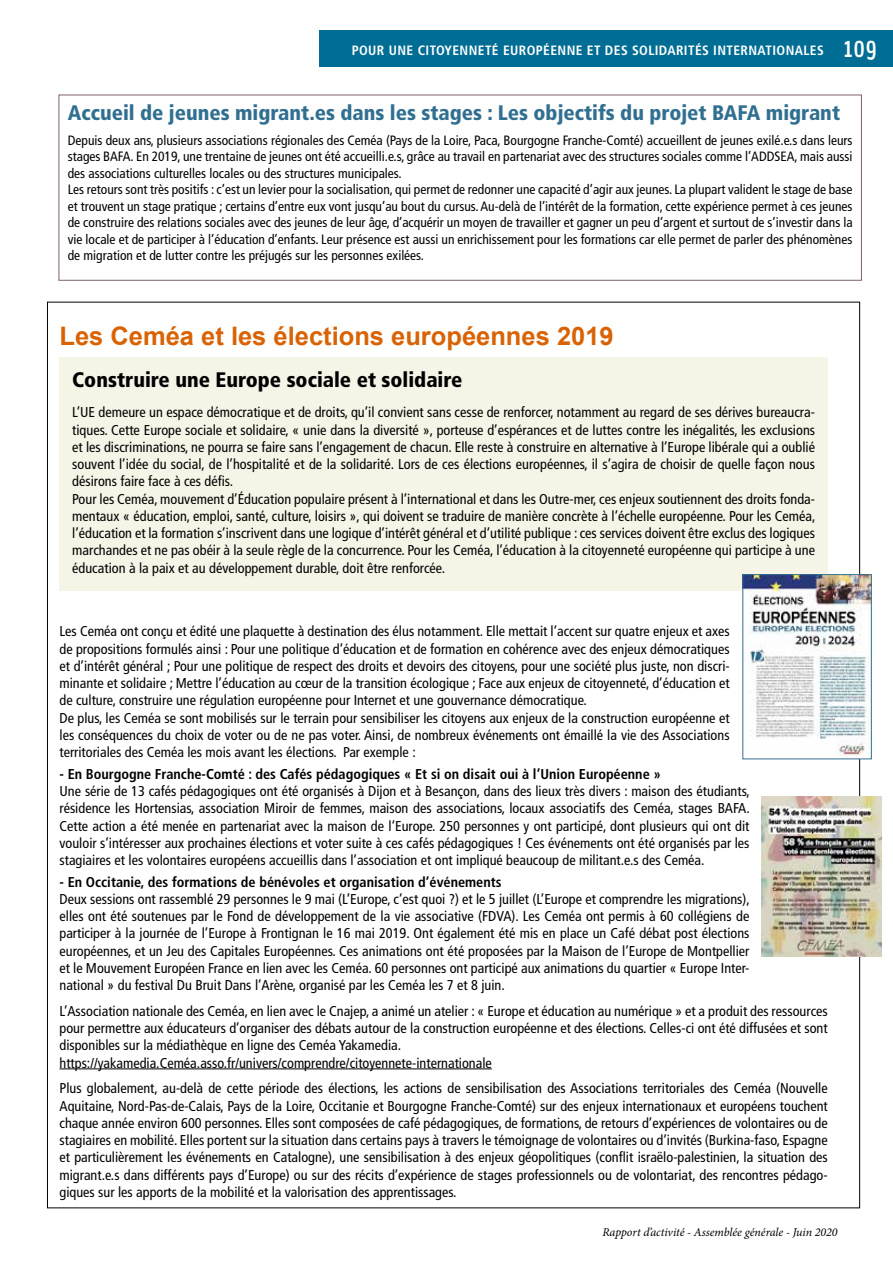
<style>
.page{position:relative;width:893px;height:1263px;background:#fff}
.page>*{position:absolute;margin:0;border:0;box-sizing:border-box;transform-origin:0 0}
.t1{font:500 27px "Solex";color:#fff}
.t2{font:700 25.5px "Arial";color:#d96304}
.t3{font:900 condensed 21px "Frutiger";color:#316f91}
.t4{font:900 condensed 21px "Frutiger";color:#000}
.t5{font:condensed 14.25px/17.2px "Frutiger";color:#000}
.t6{font:700 condensed 14.25px "Frutiger";color:#000}
.t7{font:condensed 13.5px/16.5px "Frutiger";color:#000}
.t8{font:700 condensed 13.5px "Frutiger";letter-spacing:.03em;color:#fff}
.t9{font:italic 12px "Minion Pro";letter-spacing:-.005em;color:#000}
</style>
<div class="page">
<div style="left:319px;top:30px;width:574px;height:36px;background:#006d94"></div>
<div style="left:59px;top:95px;width:803px;height:186px;border:1px solid #806268"></div>
<div style="left:60px;top:357px;width:768px;height:234px;background:#f6f4e6"></div>
<hr style="left:60px;top:1068px;width:432px;height:1px;background:#000">
<img style="left:744px;top:576px;width:126px;height:180px">
<div style="left:742px;top:574px;width:130px;height:185px;border:1px solid #316f91"></div>
<img style="left:761px;top:797px;width:120px;height:160px">
<p class="t8" style="left:352px;top:42px;width:474px">POUR UNE CITOYENNETÉ EUROPÉENNE ET DES SOLIDARITÉS INTERNATIONALES</p>
<h1 class="t1" style="left:843px;top:30px;width:35px">109</h1>
<h3 class="t3" style="left:68px;top:100px;width:774px">Accueil de jeunes migrant.es dans les stages : Les objectifs du projet BAFA migrant</h3>
<p class="t7" style="left:68px;top:132px;width:786px">Depuis deux ans, plusieurs associations régionales des Ceméa (Pays de la Loire, Paca, Bourgogne Franche-Comté) accueillent de jeunes exilé.e.s dans leurs stages BAFA. En 2019, une trentaine de jeunes ont été accueilli.e.s, grâce au travail en partenariat avec des structures sociales comme l’ADDSEA, mais aussi des associations culturelles locales ou des structures municipales.<br>Les retours sont très positifs : c’est un levier pour la socialisation, qui permet de redonner une capacité d’agir aux jeunes. La plupart valident le stage de base et trouvent un stage pratique ; certains d’entre eux vont jusqu’au bout du cursus. Au-delà de l’intérêt de la formation, cette expérience permet à ces jeunes de construire des relations sociales avec des jeunes de leur âge, d’acquérir un moyen de travailler et gagner un peu d’argent et surtout de s’investir dans la vie locale et de participer à l’éducation d’enfants. Leur présence est aussi un enrichissement pour les formations car elle permet de parler des phénomènes de migration et de lutter contre les préjugés sur les personnes exilées.</p>
<h2 class="t2" style="left:60px;top:320px;width:556px">Les Ceméa et les élections européennes 2019</h2>
<h3 class="t4" style="left:72px;top:367px;width:392px">Construire une Europe sociale et solidaire</h3>
<p class="t5" style="left:72px;top:404px;width:745px">L’UE demeure un espace démocratique et de droits, qu’il convient sans cesse de renforcer, notamment au regard de ses dérives bureaucra&shy;tiques. Cette Europe sociale et solidaire, « unie dans la diversité », porteuse d’espérances et de luttes contre les inégalités, les exclusions et les discriminations, ne pourra se faire sans l’engagement de chacun. Elle reste à construire en alternative à l’Europe libérale qui a oublié souvent l’idée du social, de l’hospitalité et de la solidarité. Lors de ces élections européennes, il s’agira de choisir de quelle façon nous désirons faire face à ces défis.<br>Pour les Ceméa, mouvement d’Éducation populaire présent à l’international et dans les Outre-mer, ces enjeux soutiennent des droits fonda&shy;mentaux « éducation, emploi, santé, culture, loisirs », qui doivent se traduire de manière concrète à l’échelle européenne. Pour les Ceméa, l’éducation et la formation s’inscrivent dans une logique d’intérêt général et d’utilité publique : ces services doivent être exclus des logiques marchandes et ne pas obéir à la seule règle de la concurrence. Pour les Ceméa, l’éducation à la citoyenneté européenne qui participe à une éducation à la paix et au développement durable, doit être renforcée.</p>
<p class="t5" style="left:60px;top:623px;width:672px">Les Ceméa ont conçu et édité une plaquette à destination des élus notamment. Elle mettait l’accent sur quatre enjeux et axes de propositions formulés ainsi : Pour une politique d’éducation et de formation en cohérence avec des enjeux démocratiques et d’intérêt général ; Pour une politique de respect des droits et devoirs des citoyens, pour une société plus juste, non discri&shy;minante et solidaire ; Mettre l’éducation au cœur de la transition écologique ; Face aux enjeux de citoyenneté, d’éducation et de culture, construire une régulation européenne pour Internet et une gouvernance démocratique.<br>De plus, les Ceméa se sont mobilisés sur le terrain pour sensibiliser les citoyens aux enjeux de la construction européenne et les conséquences du choix de voter ou de ne pas voter. Ainsi, de nombreux événements ont émaillé la vie des Associations territoriales des Ceméa les mois avant les élections. Par exemple :</p>
<p class="t6" style="left:60px;top:765px;width:603px">- En Bourgogne Franche-Comté : des Cafés pédagogiques « Et si on disait oui à l’Union Européenne »</p>
<p class="t5" style="left:60px;top:782px;width:692px;text-align:justify">Une série de 13 cafés pédagogiques ont été organisés à Dijon et à Besançon, dans des lieux très divers : maison des étudiants, résidence les Hortensias, association Miroir de femmes, maison des associations, locaux associatifs des Ceméa, stages BAFA.<br>Cette action a été menée en partenariat avec la maison de l’Europe. 250 personnes y ont participé, dont plusieurs qui ont dit vouloir s’intéresser aux prochaines élections et voter suite à ces cafés pédagogiques ! Ces événements ont été organisés par les stagiaires et les volontaires européens accueillis dans l’association et ont impliqué beaucoup de militant.e.s des Ceméa.</p>
<p class="t6" style="left:60px;top:873px;width:444px">- En Occitanie, des formations de bénévoles et organisation d’événements</p>
<p class="t5" style="left:60px;top:890px;width:692px;text-align:justify">Deux sessions ont rassemblé 29 personnes le 9 mai (L’Europe, c’est quoi ?) et le 5 juillet (L’Europe et comprendre les migrations), elles ont été soutenues par le Fond de développement de la vie associative (FDVA). Les Ceméa ont permis à 60 collégiens de participer à la journée de l’Europe à Frontignan le 16 mai 2019. Ont également été mis en place un Café débat post élections européennes, et un Jeu des Capitales Européennes. Ces animations ont été proposées par la Maison de l’Europe de Montpellier et le Mouvement Européen France en lien avec les Ceméa. 60 personnes ont participé aux animations du quartier « Europe Inter&shy;national » du festival Du Bruit Dans l’Arène, organisé par les Ceméa les 7 et 8 juin.</p>
<p class="t5" style="left:60px;top:1002px;width:770px">L’Association nationale des Ceméa, en lien avec le Cnajep, a animé un atelier : « Europe et éducation au numérique » et a produit des ressources pour permettre aux éducateurs d’organiser des débats autour de la construction européenne et des élections. Celles-ci ont été diffusées et sont disponibles sur la médiathèque en ligne des Ceméa Yakamedia. https://yakamedia.Ceméa.asso.fr/univers/comprendre/citoyennete-internationale</p>
<p class="t5" style="left:60px;top:1080px;width:770px;text-align:justify">Plus globalement, au-delà de cette période des élections, les actions de sensibilisation des Associations territoriales des Ceméa (Nouvelle Aquitaine, Nord-Pas-de-Calais, Pays de la Loire, Occitanie et Bourgogne Franche-Comté) sur des enjeux internationaux et européens touchent chaque année environ 600 personnes. Elles sont composées de café pédagogiques, de formations, de retours d’expériences de volontaires ou de stagiaires en mobilité. Elles portent sur la situation dans certains pays à travers le témoignage de volontaires ou d’invités (Burkina-faso, Espagne et particulièrement les événements en Catalogne), une sensibilisation à des enjeux géopolitiques (conflit israëlo-palestinien, la situation des migrant.e.s dans différents pays d’Europe) ou sur des récits d’expérience de stages professionnels ou de volontariat, des rencontres pédago&shy;giques sur les apports de la mobilité et la valorisation des apprentissages.</p>
<p class="t9" style="left:602px;top:1223px;width:237px">Rapport d’activité - Assemblée générale - Juin 2020</p>
</div>
